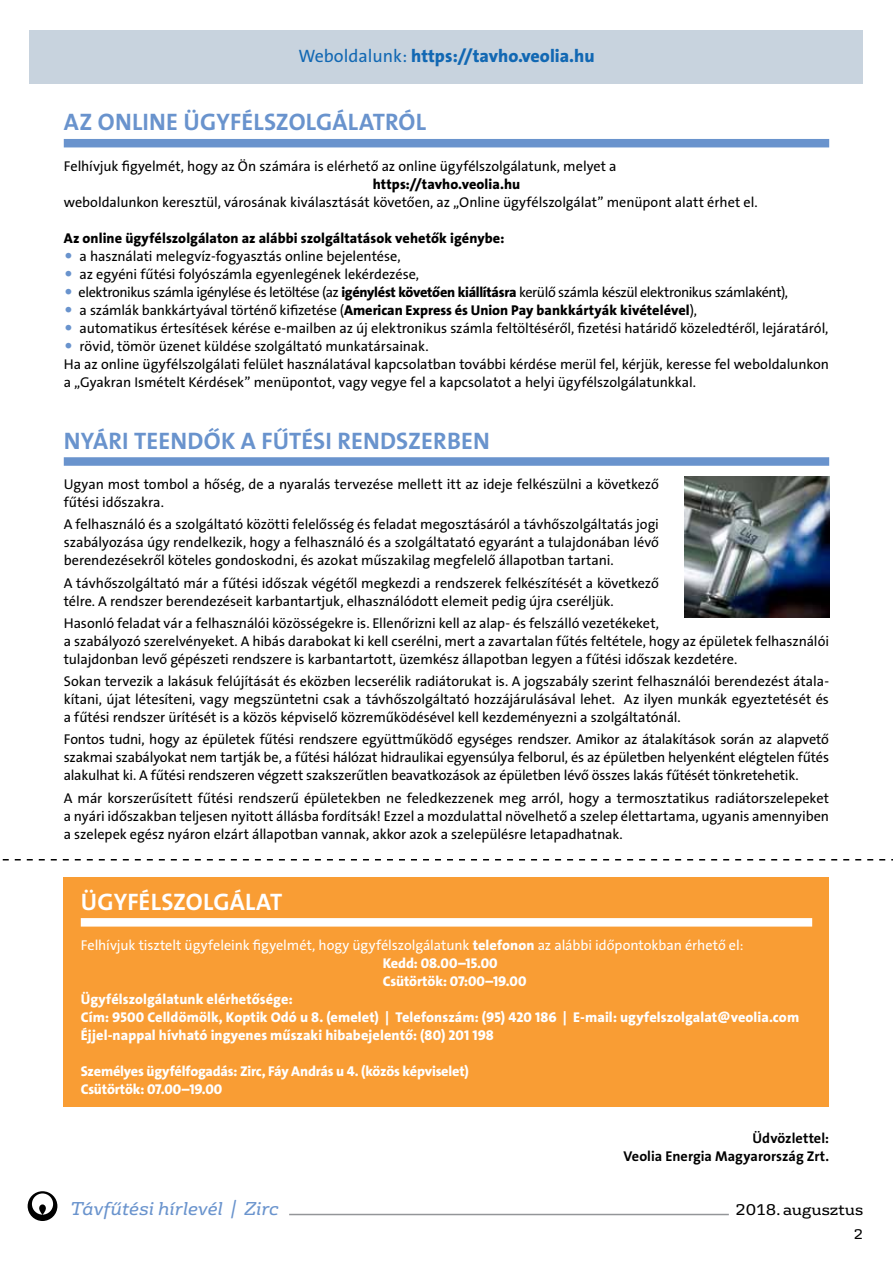
<style>
.page{position:relative;width:893px;height:1263px;background:#fff}
.page>*{position:absolute;margin:0;border:0;box-sizing:border-box;transform-origin:0 0}
.t1{font:24px "The Sans Veolia W7 Bld";letter-spacing:.01em;color:#6993cd}
.t2{font:24px "The Sans Veolia W7 Bld";letter-spacing:.01em;color:#fff}
.t3{font:18px "The Sans Veolia W8 Ex Bld";color:#1268b3}
.t4{font:italic 18px "FS Rufus";color:#6993cd}
.t5{font:15px "FS Rufus";color:#000}
.t6{font:14.25px/18px "The Sans Veolia W5 Pla";letter-spacing:-.005em;color:#000}
.t7{font:14.25px/18px "The Sans Veolia W8 Ex Bld";letter-spacing:.005em;color:#fff}
.t8{font:14.25px "The Sans Veolia W8 Ex Bld";letter-spacing:.005em;color:#000}
.t9{font:14.25px "The Sans Veolia W5 Pla";letter-spacing:-.005em;color:#fff}
.t10{font:14.25px/18px "The Sans Veolia W8 Ex Bld";letter-spacing:-.015em;color:#fff}
.t11{font:14.25px/18px "The Sans Veolia W7 Bld";letter-spacing:-.005em;color:#000;text-align:right}
.t12{font:13.5px "FS Rufus";color:#000}
.s1{font-family:"The Sans Veolia W5 Pla"}
.s2{font-family:"All You Need";color:#6993cd}
.s3{font-family:"The Sans Veolia W8 Ex Bld"}
</style>
<div class="page">
<div style="left:64px;top:877px;width:765px;height:230px;background:#f99d34"></div>
<div style="left:30px;top:30px;width:833px;height:54px;background:#c8d3de"></div>
<svg style="left:28px;top:1191px;width:29px;height:30px"></svg>
<hr style="left:289px;top:1214px;width:440px;height:1px;background:#939598">
<div style="left:64px;top:139px;width:765px;height:8px;background:#6993cd"></div>
<div style="left:64px;top:457px;width:765px;height:9px;background:#6993cd"></div>
<div style="left:81px;top:918px;width:731px;height:8px;background:#fff"></div>
<img style="left:685px;top:476px;width:144px;height:142px">
<svg style="left:2px;top:859px;width:891px;height:1px"></svg>
<p class="t3" style="left:298px;top:45px;width:298px"><span class="s1">Weboldalunk:</span> https://tavho.veolia.hu</p>
<h1 class="t1" style="left:64px;top:107px;width:364px">AZ ONLINE ÜGYFÉLSZOLGÁLATRÓL</h1>
<p class="t6" style="left:64px;top:157px;width:554px">Felhívjuk figyelmét, hogy az Ön számára is elérhető az online ügyfélszolgálatunk, melyet a</p>
<p class="t8" style="left:373px;top:175px;width:149px">https://tavho.veolia.hu</p>
<p class="t6" style="left:64px;top:193px;width:695px">weboldalunkon keresztül, városának kiválasztását követően, az „Online ügyfélszolgálat” menüpont alatt érhet el.</p>
<p class="t8" style="left:64px;top:229px;width:442px">Az online ügyfélszolgálaton az alábbi szolgáltatások vehetők igénybe:</p>
<p class="t6" style="left:64px;top:247px;width:726px"><span class="s2">m</span> a használati melegvíz-fogyasztás online bejelentése,<br><span class="s2">m</span> az egyéni fűtési folyószámla egyenlegének lekérdezése,<br><span class="s2">m</span> elektronikus számla igénylése és letöltése (az <span class="s3">igénylést követően kiállításra</span> kerülő számla készül elektronikus számlaként),</p>
<p class="t8" style="left:64px;top:301px;width:635px"><span class="s2">m</span> <span class="s1">a számlák bankkártyával történő kifizetése (</span>American Express és Union Pay bankkártyák kivételével<span class="s1">),</span></p>
<p class="t6" style="left:64px;top:319px;width:767px"><span class="s2">m</span> automatikus értesítések kérése e-mailben az új elektronikus számla feltöltéséről, fizetési határidő közeledtéről, lejáratáról, <span class="s2">m</span> rövid, tömör üzenet küldése szolgáltató munkatársainak.<br>Ha az online ügyfélszolgálati felület használatával kapcsolatban további kérdése merül fel, kérjük, keresse fel weboldalunkon a „Gyakran Ismételt Kérdések” menüpontot, vagy vegye fel a kapcsolatot a helyi ügyfélszolgálatunkkal.</p>
<h1 class="t1" style="left:64px;top:425px;width:427px">NYÁRI TEENDŐK A FŰTÉSI RENDSZERBEN</h1>
<p class="t6" style="left:64px;top:475px;width:597px">Ugyan most tombol a hőség, de a nyaralás tervezése mellett itt az ideje felkészülni a következő fűtési időszakra.</p>
<p class="t6" style="left:64px;top:515px;width:597px;text-align:justify">A felhasználó és a szolgáltató közötti felelősség és feladat megosztásáról a távhőszolgáltatás jogi szabályozása úgy rendelkezik, hogy a felhasználó és a szolgáltatató egyaránt a tulajdonában lévő berendezésekről köteles gondoskodni, és azokat műszakilag megfelelő állapotban tartani.</p>
<p class="t6" style="left:64px;top:574px;width:597px">A távhőszolgáltató már a fűtési időszak végétől megkezdi a rendszerek felkészítését a következő télre. A rendszer berendezéseit karbantartjuk, elhasználódott elemeit pedig újra cseréljük.</p>
<p class="t6" style="left:64px;top:614px;width:767px">Hasonló feladat vár a felhasználói közösségekre is. Ellenőrizni kell az alap- és felszálló vezetékeket,<br>a szabályozó szerelvényeket. A hibás darabokat ki kell cserélni, mert a zavartalan fűtés feltétele, hogy az épületek felhasználói tulajdonban levő gépészeti rendszere is karbantartott, üzemkész állapotban legyen a fűtési időszak kezdetére.</p>
<p class="t6" style="left:64px;top:672px;width:767px;text-align:justify">Sokan tervezik a lakásuk felújítását és eközben lecserélik radiátorukat is. A jogszabály szerint felhasználói berendezést átala&shy;kítani, újat létesíteni, vagy megszüntetni csak a távhőszolgáltató hozzájárulásával lehet. Az ilyen munkák egyeztetését és a fűtési rendszer ürítését is a közös képviselő közreműködésével kell kezdeményezni a szolgáltatónál.</p>
<p class="t6" style="left:64px;top:730px;width:767px;text-align:justify">Fontos tudni, hogy az épületek fűtési rendszere együttműködő egységes rendszer. Amikor az átalakítások során az alapvető szakmai szabályokat nem tartják be, a fűtési hálózat hidraulikai egyensúlya felborul, és az épületben helyenként elégtelen fűtés alakulhat ki. A fűtési rendszeren végzett szakszerűtlen beavatkozások az épületben lévő összes lakás fűtését tönkretehetik.</p>
<p class="t6" style="left:64px;top:789px;width:767px;text-align:justify">A már korszerűsített fűtési rendszerű épületekben ne feledkezzenek meg arról, hogy a termosztatikus radiátorszelepeket a nyári időszakban teljesen nyitott állásba fordítsák! Ezzel a mozdulattal növelhető a szelep élettartama, ugyanis amennyiben a szelepek egész nyáron elzárt állapotban vannak, akkor azok a szelepülésre letapadhatnak.</p>
<h1 class="t2" style="left:81px;top:886px;width:203px">ÜGYFÉLSZOLGÁLAT</h1>
<p class="t9" style="left:81px;top:936px;width:664px">Felhívjuk tisztelt ügyfeleink figyelmét, hogy ügyfélszolgálatunk <span class="s3">telefonon</span> az alábbi időpontokban érhető el:</p>
<p class="t7" style="left:383px;top:954px;width:145px">Kedd: 08.00–15.00<br>Csütörtök: 07:00–19.00</p>
<p class="t7" style="left:81px;top:990px;width:720px">Ügyfélszolgálatunk elérhetősége:<br>Cím: 9500 Celldömölk, Koptik Odó u 8. (emelet) | Telefonszám: (95) 420 186 | E-mail: ugyfelszolgalat@veolia.com<br>Éjjel-nappal hívható ingyenes műszaki hibabejelentő: (80) 201 198</p>
<p class="t10" style="left:81px;top:1062px;width:390px">Személyes ügyfélfogadás: Zirc, Fáy András u 4. (közös képviselet)<br>Csütörtök: 07.00–19.00</p>
<p class="t11" style="left:623px;top:1129px;width:207px">ÜDVÖZLETTEL:<br>VEOLIA ENERGIA MAGYARORSZÁG ZRT.</p>
<p class="t4" style="left:71px;top:1193px;width:210px">Távfűtési hírlevél | Zirc</p>
<p class="t5" style="left:735px;top:1197px;width:129px">2018. augusztus</p>
<p class="t12" style="left:854px;top:1223px;width:11px">2</p>
</div>
